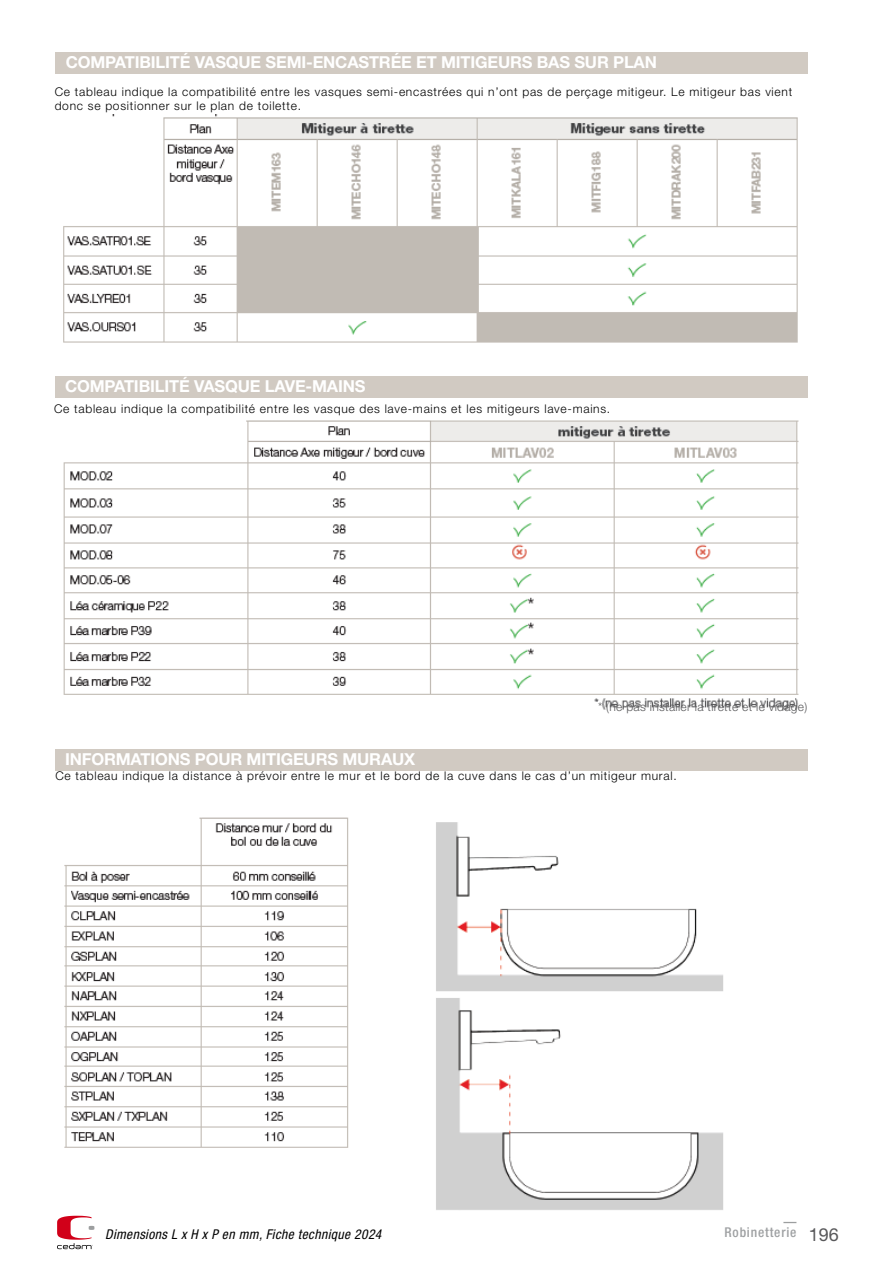
<style>
.page{position:relative;width:893px;height:1263px;background:#fff}
.page>*{position:absolute;margin:0;border:0;box-sizing:border-box;transform-origin:0 0}
.t1{font:700 16.5px "Helvetica Neue LT Std";letter-spacing:-.01em;color:#fff}
.t2{font:italic condensed 13.5px "Helvetica Neue LT Std";letter-spacing:.03em;color:#000}
.t3{font:500 condensed 13.5px "Helvetica Neue LT Std";letter-spacing:.06em;color:#9ea0a2}
.t4{font:300 12px/14.4px "Helvetica Neue LT Std";letter-spacing:.06em;color:#000}
.t5{font:300 12px "Helvetica Neue LT Std";letter-spacing:.025em;color:#58585a}
.s1{font-weight:400;font-stretch:normal;font-size:18px;color:#58585a}
</style>
<div class="page">
<svg style="left:57px;top:1216px;width:37px;height:33px"></svg>
<svg style="left:783px;top:1222px;width:13px;height:1px"></svg>
<img style="left:63px;top:420px;width:736px;height:290px">
<img style="left:63px;top:115px;width:735px;height:228px">
<img style="left:64px;top:817px;width:659px;height:393px">
<div style="left:55px;top:52px;width:753px;height:21px;background:#d1cac2"></div>
<div style="left:55px;top:749px;width:752px;height:21px;background:#d1cac2"></div>
<div style="left:55px;top:376px;width:752px;height:21px;background:#d1cac2"></div>
<h1 class="t1" style="left:66px;top:52px;width:593px">COMPATIBILITÉ VASQUE SEMI-ENCASTRÉE ET MITIGEURS BAS SUR PLAN</h1>
<p class="t4" style="left:55px;top:84px;width:739px">Ce tableau indique la compatibilité entre les vasques semi-encastrées qui n’ont pas de perçage mitigeur. Le mitigeur bas vient donc se positionner sur le plan de toilette.</p>
<h1 class="t1" style="left:65px;top:376px;width:302px">COMPATIBILITÉ VASQUE LAVE-MAINS</h1>
<p class="t4" style="left:54px;top:401px;width:558px">Ce tableau indique la compatibilité entre les vasque des lave-mains et les mitigeurs lave-mains.</p>
<h1 class="t1" style="left:65px;top:748px;width:352px">INFORMATIONS POUR MITIGEURS MURAUX</h1>
<p class="t5" style="left:598px;top:699px;width:211px">* (ne pas installer la tirette et le vidage)</p>
<p class="t4" style="left:55px;top:768px;width:623px">Ce tableau indique la distance à prévoir entre le mur et le bord de la cuve dans le cas d’un mitigeur mural.</p>
<p class="t2" style="left:105px;top:1227px;width:278px">Dimensions L x H x P en mm, Fiche technique 2024</p>
<p class="t3" style="left:724px;top:1224px;width:116px">Robinetterie <span class="s1">196</span></p>
</div>
